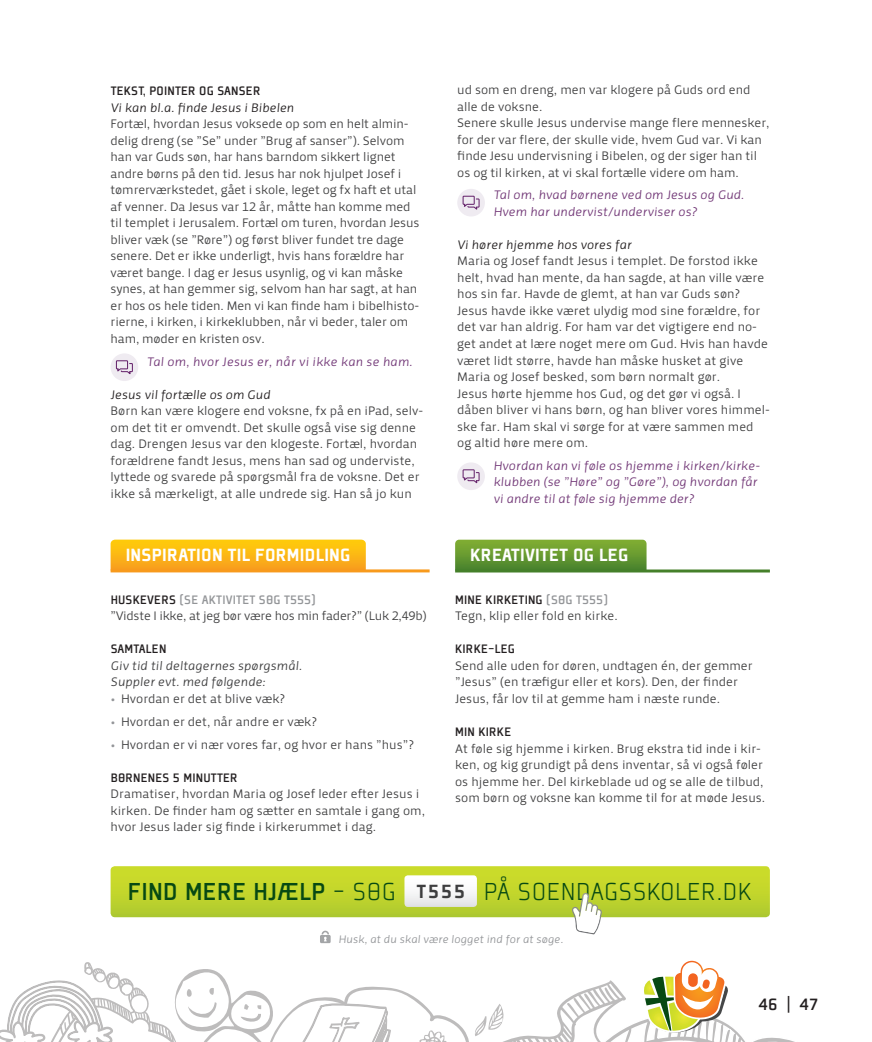
<style>
.page{position:relative;width:872px;height:1042px;background:#fff}
.page>*{position:absolute;margin:0;border:0;box-sizing:border-box;transform-origin:0 0}
.t1{font:300 27px "Plexes Pro";letter-spacing:.015em;color:#074913}
.t2{font:500 27px "Plexes Pro";letter-spacing:.015em;color:#074913}
.t3{font:900 21px "Plexes Pro";color:#3e3e3f}
.t4{font:900 19.5px "Plexes Pro";letter-spacing:.015em;color:#fff}
.t5{font:500 18px "Plexes Pro";color:#231f20}
.t6{font:500 13.5px "Plexes Pro";letter-spacing:.015em;color:#231f20}
.t7{font:500 13.5px "Plexes Pro";letter-spacing:.015em;color:#939598}
.t8{font:12.75px/16.5px "Priva One Pro";color:#3e3e3f}
.t9{font:12.75px/16.5px "Priva One Italic Pro";color:#723877}
.t10{font:12.75px "Priva One Italic Pro";color:#231f20}
.t11{font:12.75px/16.5px "Priva One Italic Pro";color:#3e3e3f}
.t12{font:12.75px "Priva One Pro";letter-spacing:-.02em;color:#3e3e3f}
.t13{font:11.25px "Priva One Italic Pro";color:#939598}
.s1{color:#231f20}
.s2{color:#939598}
.s3{font-weight:300}
</style>
<div class="page">
<svg style="left:0;top:960px;width:795px;height:82px"></svg>
<svg style="left:320px;top:935px;width:11px;height:8px"></svg>
<svg style="left:111px;top:866px;width:659px;height:75px"></svg>
<svg style="left:111px;top:539px;width:255px;height:30px;background:#fbb818"></svg>
<hr style="left:111px;top:569px;width:318px;height:3px;background:#f89a1c">
<svg style="left:455px;top:540px;width:191px;height:29px;background:#679a30"></svg>
<hr style="left:455px;top:569px;width:315px;height:3px;background:#45802a">
<div style="left:457px;top:189px;width:28px;height:27px;background:#efebf1;border-radius:50%"></div>
<svg style="left:462px;top:195px;width:18px;height:15px"></svg>
<div style="left:457px;top:462px;width:28px;height:28px;background:#efebf1;border-radius:50%"></div>
<svg style="left:462px;top:469px;width:18px;height:15px"></svg>
<div style="left:111px;top:353px;width:27px;height:28px;background:#efebf1;border-radius:50%"></div>
<svg style="left:115px;top:360px;width:18px;height:14px"></svg>
<p class="t6" style="left:111px;top:83px;width:151px">TEKST, POINTER OG SANSER</p>
<p class="t10" style="left:111px;top:99px;width:185px">Vi kan bl.a. finde Jesus i Bibelen</p>
<p class="t8" style="left:111px;top:116px;width:310px">Fortæl, hvordan Jesus voksede op som en helt almin&shy;delig dreng (se ”Se” under ”Brug af sanser”). Selvom han var Guds søn, har hans barndom sikkert lignet andre børns på den tid. Jesus har nok hjulpet Josef i tømrerværkstedet, gået i skole, leget og fx haft et utal af venner. Da Jesus var 12 år, måtte han komme med til templet i Jerusalem. Fortæl om turen, hvordan Jesus bliver væk (se ”Røre”) og først bliver fundet tre dage senere. Det er ikke underligt, hvis hans forældre har været bange. I dag er Jesus usynlig, og vi kan måske synes, at han gemmer sig, selvom han har sagt, at han er hos os hele tiden. Men vi kan finde ham i bibelhisto&shy;rierne, i kirken, i kirkeklubben, når vi beder, taler om ham, møder en kristen osv.</p>
<p class="t9" style="left:147px;top:353px;width:267px">Tal om, hvor Jesus er, når vi ikke kan se ham.</p>
<p class="t10" style="left:111px;top:386px;width:161px">Jesus vil fortælle os om Gud</p>
<p class="t8" style="left:111px;top:402px;width:314px">Børn kan være klogere end voksne, fx på en iPad, selv&shy;om det tit er omvendt. Det skulle også vise sig denne dag. Drengen Jesus var den klogeste. Fortæl, hvordan forældrene fandt Jesus, mens han sad og underviste, lyttede og svarede på spørgsmål fra de voksne. Det er ikke så mærkeligt, at alle undrede sig. Han så jo kun</p>
<h3 class="t4" style="left:126px;top:543px;width:226px">INSPIRATION TIL FORMIDLING</h3>
<p class="t7" style="left:111px;top:591px;width:207px"><span class="s1">HUSKEVERS</span> (SE AKTIVITET SØG T555)</p>
<p class="t12" style="left:111px;top:608px;width:318px">”Vidste I ikke, at jeg bør være hos min fader?” (Luk 2,49b)</p>
<p class="t6" style="left:111px;top:641px;width:57px">SAMTALEN</p>
<p class="t11" style="left:111px;top:657px;width:193px">Giv tid til deltagernes spørgsmål.<br>Suppler evt. med følgende:</p>
<p class="t8" style="left:111px;top:690px;width:176px"><span class="s2">•</span> Hvordan er det at blive væk?</p>
<p class="t8" style="left:111px;top:713px;width:208px"><span class="s2">•</span> Hvordan er det, når andre er væk?</p>
<p class="t8" style="left:111px;top:736px;width:305px"><span class="s2">•</span> Hvordan er vi nær vores far, og hvor er hans ”hus”?</p>
<p class="t6" style="left:111px;top:769px;width:128px">BØRNENES 5 MINUTTER</p>
<p class="t8" style="left:111px;top:786px;width:316px">Dramatiser, hvordan Maria og Josef leder efter Jesus i kirken. De finder ham og sætter en samtale i gang om, hvor Jesus lader sig finde i kirkerummet i dag.</p>
<p class="t8" style="left:457px;top:82px;width:314px">ud som en dreng, men var klogere på Guds ord end alle de voksne.<br>Senere skulle Jesus undervise mange flere mennesker, for der var flere, der skulle vide, hvem Gud var. Vi kan finde Jesu undervisning i Bibelen, og der siger han til os og til kirken, at vi skal fortælle videre om ham.</p>
<p class="t9" style="left:493px;top:187px;width:252px">Tal om, hvad børnene ved om Jesus og Gud.<br>Hvem har undervist/underviser os?</p>
<p class="t10" style="left:457px;top:236px;width:176px">Vi hører hjemme hos vores far</p>
<p class="t8" style="left:457px;top:253px;width:314px">Maria og Josef fandt Jesus i templet. De forstod ikke helt, hvad han mente, da han sagde, at han ville være hos sin far. Havde de glemt, at han var Guds søn?<br>Jesus havde ikke været ulydig mod sine forældre, for det var han aldrig. For ham var det vigtigere end no&shy;get andet at lære noget mere om Gud. Hvis han havde været lidt større, havde han måske husket at give Maria og Josef besked, som børn normalt gør.<br>Jesus hørte hjemme hos Gud, og det gør vi også. I dåben bliver vi hans børn, og han bliver vores himmel&shy;ske far. Ham skal vi sørge for at være sammen med og altid høre mere om.</p>
<p class="t9" style="left:493px;top:457px;width:268px">Hvordan kan vi føle os hjemme i kirken/kirke&shy;klubben (se ”Høre” og ”Gøre”), og hvordan får vi andre til at føle sig hjemme der?</p>
<h3 class="t4" style="left:470px;top:543px;width:159px">KREATIVITET OG LEG</h3>
<p class="t6" style="left:455px;top:591px;width:154px">MINE KIRKETING <span class="s2">(SØG T555)</span></p>
<p class="t8" style="left:455px;top:608px;width:164px">Tegn, klip eller fold en kirke.</p>
<p class="t6" style="left:455px;top:641px;width:61px">KIRKE-LEG</p>
<p class="t8" style="left:455px;top:657px;width:299px">Send alle uden for døren, undtagen én, der gemmer ”Jesus” (en træfigur eller et kors). Den, der finder<br>Jesus, får lov til at gemme ham i næste runde.</p>
<p class="t6" style="left:455px;top:723px;width:58px">MIN KIRKE</p>
<p class="t8" style="left:455px;top:740px;width:311px">At føle sig hjemme i kirken. Brug ekstra tid inde i kir&shy;ken, og kig grundigt på dens inventar, så vi også føler os hjemme her. Del kirkeblade ud og se alle de tilbud, som børn og voksne kan komme til for at møde Jesus.</p>
<h1 class="t2" style="left:128px;top:875px;width:269px">FIND MERE HJÆLP <span class="s3">- SØG</span></h1>
<h1 class="t1" style="left:484px;top:874px;width:270px">PÅ SOENDAGSSKOLER.DK</h1>
<h2 class="t3" style="left:417px;top:878px;width:50px">T555</h2>
<p class="t13" style="left:338px;top:931px;width:226px">Husk, at du skal være logget ind for at søge.</p>
<h3 class="t5" style="left:758px;top:993px;width:61px">46 | 47</h3>
</div>
